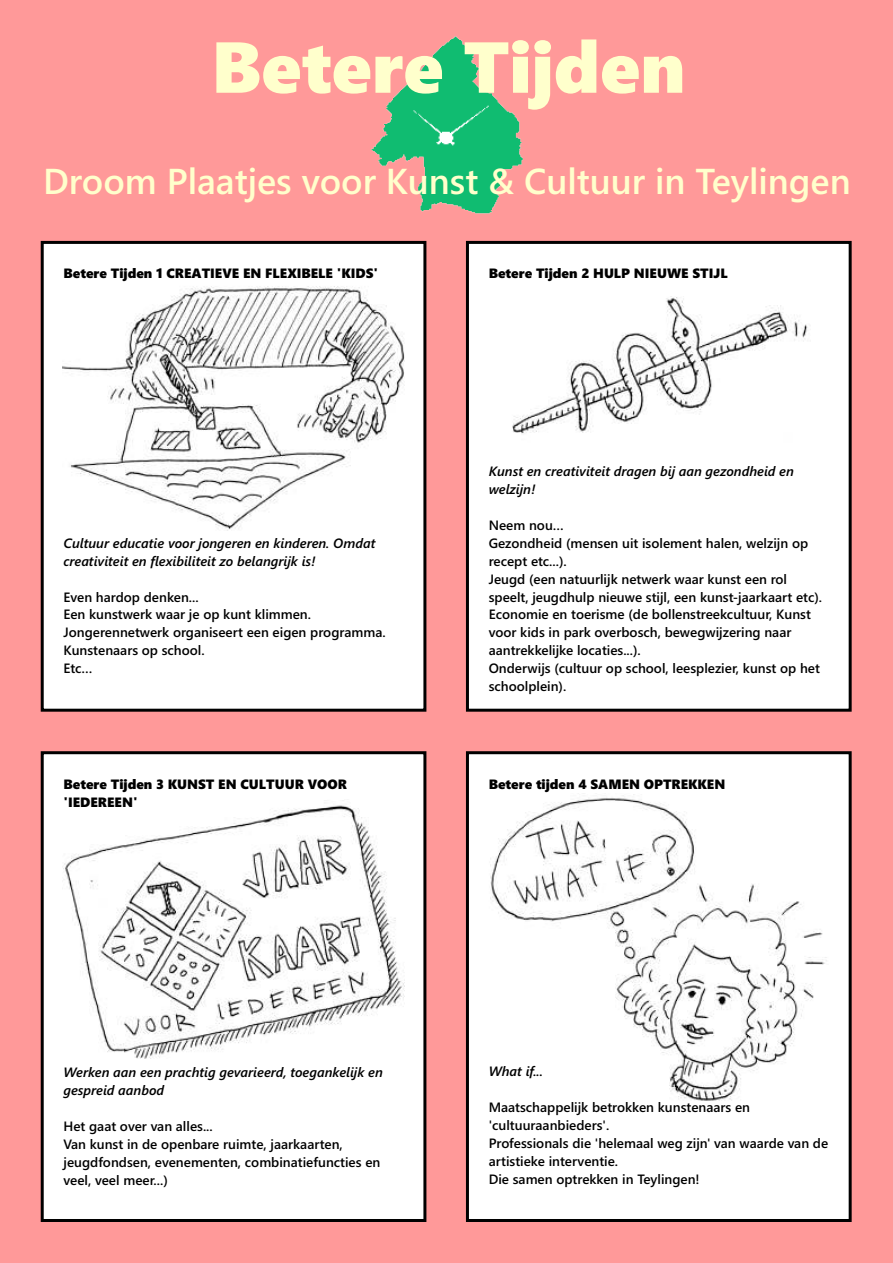
<style>
.page{position:relative;width:893px;height:1263px;background:#f99}
.page>*{position:absolute;margin:0;border:0;box-sizing:border-box;transform-origin:0 0}
.t1{font:72px "Segoe UI Black";color:#ffc}
.t2{font:600 36px "Segoe UI";color:#ffc}
.t3{font:600 13.5px/18px "Segoe UI";color:#000}
.t4{font:italic 600 13.5px/18px "Segoe UI";color:#000}
.t5{font:13.5px/18px "Segoe UI Black";color:#000}
</style>
<div class="page">
<img style="left:371px;top:36px;width:152px;height:178px">
<div style="left:40px;top:751px;width:387px;height:471px;background:#fff"></div>
<svg style="left:465px;top:751px;width:387px;height:471px;fill:#fff"></svg>
<svg style="left:40px;top:240px;width:387px;height:472px;fill:#fff"></svg>
<div style="left:465px;top:240px;width:387px;height:472px;background:#fff"></div>
<img style="left:480px;top:793px;width:349px;height:310px">
<img style="left:62px;top:277px;width:344px;height:255px">
<img style="left:504px;top:296px;width:308px;height:153px">
<img style="left:63px;top:799px;width:342px;height:260px">
<h1 class="t1" style="left:211px;top:40px;width:475px">Betere Tijden</h1>
<h2 class="t2" style="left:43px;top:168px;width:809px">Droom Plaatjes voor Kunst &amp; Cultuur in Teylingen</h2>
<p class="t5" style="left:63px;top:266px;width:316px">Betere Tijden 1 CREATIEVE EN FLEXIBELE 'KIDS'</p>
<p class="t4" style="left:63px;top:535px;width:313px">Cultuur educatie voor jongeren en kinderen. Omdat creativiteit en flexibiliteit zo belangrijk is!</p>
<p class="t3" style="left:63px;top:589px;width:324px">Even hardop denken...<br>Een kunstwerk waar je op kunt klimmen.<br>Jongerennetwerk organiseert een eigen programma.<br>Kunstenaars op school.<br>Etc…</p>
<p class="t5" style="left:63px;top:776px;width:285px">Betere Tijden 3 KUNST EN CULTUUR VOOR 'IEDEREEN'</p>
<p class="t4" style="left:63px;top:1064px;width:321px">Werken aan een prachtig gevarieerd, toegankelijk en gespreid aanbod</p>
<p class="t3" style="left:63px;top:1118px;width:318px">Het gaat over van alles...<br>Van kunst in de openbare ruimte, jaarkaarten, jeugdfondsen, evenementen, combinatiefuncties en veel, veel meer...)</p>
<p class="t5" style="left:489px;top:266px;width:240px">Betere Tijden 2 HULP NIEUWE STIJL</p>
<p class="t4" style="left:489px;top:463px;width:307px">Kunst en creativiteit dragen bij aan gezondheid en welzijn!</p>
<p class="t3" style="left:489px;top:517px;width:335px">Neem nou…<br>Gezondheid (mensen uit isolement halen, welzijn op recept etc...).<br>Jeugd (een natuurlijk netwerk waar kunst een rol speelt, jeugdhulp nieuwe stijl, een kunst-jaarkaart etc).<br>Economie en toerisme (de bollenstreekcultuur, Kunst voor kids in park overbosch, bewegwijzering naar aantrekkelijke locaties...).<br>Onderwijs (cultuur op school, leesplezier, kunst op het schoolplein).</p>
<p class="t5" style="left:489px;top:776px;width:238px">Betere tijden 4 SAMEN OPTREKKEN</p>
<p class="t4" style="left:489px;top:1063px;width:56px">What if...</p>
<p class="t3" style="left:489px;top:1099px;width:341px">Maatschappelijk betrokken kunstenaars en 'cultuuraanbieders'.<br>Professionals die 'helemaal weg zijn' van waarde van de artistieke interventie.<br>Die samen optrekken in Teylingen!</p>
</div>
